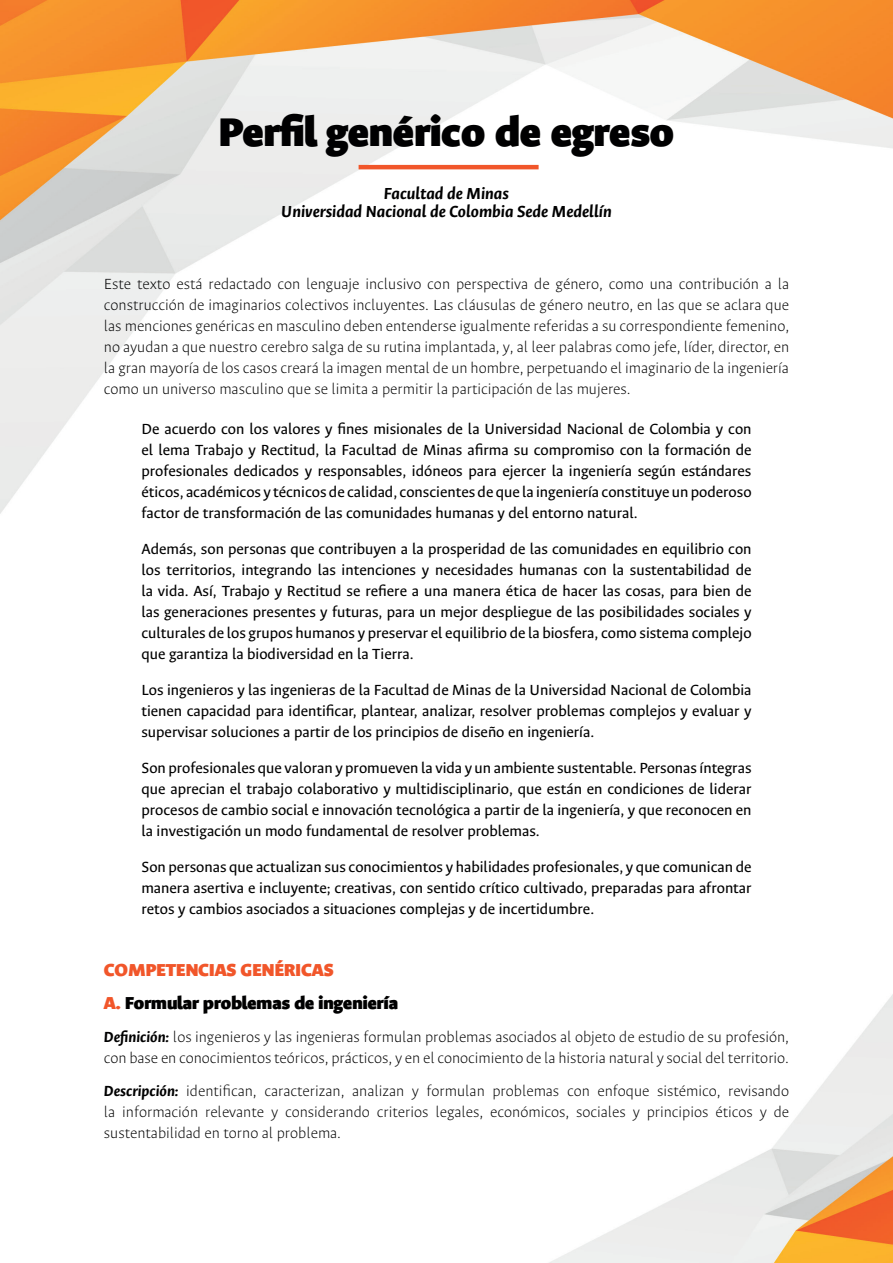
<style>
.page{position:relative;width:893px;height:1263px;background:#fff}
.page>*{position:absolute;margin:0;border:0;box-sizing:border-box;transform-origin:0 0}
.t1{font:900 45px "Ancizar Sans";color:#000001}
.t2{font:900 19.5px/33px "Ancizar Sans";color:#000001}
.t3{font:italic 700 18px/18px "Ancizar Sans";color:#000001;text-align:center}
.t4{font:16.5px/21px "Ancizar Sans";color:#000001;text-align:justify}
.t5{font:100 16.5px/21px "Ancizar Sans";color:#000001;text-align:justify}
.s1{color:#f1562a}
.s2{font-weight:700;font-style:italic}
</style>
<div class="page">
<img style="left:0;top:0;width:893px;height:1262px">
<hr style="left:359px;top:165px;width:180px;height:4px;background:#f1562a">
<h1 class="t1" style="left:219px;top:107px;width:457px">Perfil genérico de egreso</h1>
<p class="t3" style="left:281px;top:184px;width:332px">Facultad de Minas<br>Universidad Nacional de Colombia Sede Medellín</p>
<p class="t5" style="left:104px;top:273px;width:687px">Este texto está redactado con lenguaje inclusivo con perspectiva de género, como una contribución a la construcción de imaginarios colectivos incluyentes. Las cláusulas de género neutro, en las que se aclara que las menciones genéricas en masculino deben entenderse igualmente referidas a su correspondiente femenino, no ayudan a que nuestro cerebro salga de su rutina implantada, y, al leer palabras como jefe, líder, director, en la gran mayoría de los casos creará la imagen mental de un hombre, perpetuando el imaginario de la ingeniería como un universo masculino que se limita a permitir la participación de las mujeres.</p>
<p class="t4" style="left:141px;top:419px;width:612px">De acuerdo con los valores y fines misionales de la Universidad Nacional de Colombia y con el lema Trabajo y Rectitud, la Facultad de Minas afirma su compromiso con la formación de profesionales dedicados y responsables, idóneos para ejercer la ingeniería según estándares éticos, académicos y técnicos de calidad, conscientes de que la ingeniería constituye un poderoso factor de transformación de las comunidades humanas y del entorno natural.</p>
<p class="t4" style="left:141px;top:539px;width:612px">Además, son personas que contribuyen a la prosperidad de las comunidades en equilibrio con los territorios, integrando las intenciones y necesidades humanas con la sustentabilidad de la vida. Así, Trabajo y Rectitud se refiere a una manera ética de hacer las cosas, para bien de las generaciones presentes y futuras, para un mejor despliegue de las posibilidades sociales y culturales de los grupos humanos y preservar el equilibrio de la biosfera, como sistema complejo que garantiza la biodiversidad en la Tierra.</p>
<p class="t4" style="left:141px;top:680px;width:612px">Los ingenieros y las ingenieras de la Facultad de Minas de la Universidad Nacional de Colombia tienen capacidad para identificar, plantear, analizar, resolver problemas complejos y evaluar y supervisar soluciones a partir de los principios de diseño en ingeniería.</p>
<p class="t4" style="left:141px;top:758px;width:612px">Son profesionales que valoran y promueven la vida y un ambiente sustentable. Personas íntegras que aprecian el trabajo colaborativo y multidisciplinario, que están en condiciones de liderar procesos de cambio social e innovación tecnológica a partir de la ingeniería, y que reconocen en la investigación un modo fundamental de resolver problemas.</p>
<p class="t4" style="left:141px;top:857px;width:612px">Son personas que actualizan sus conocimientos y habilidades profesionales, y que comunican de manera asertiva e incluyente; creativas, con sentido crítico cultivado, preparadas para afrontar retos y cambios asociados a situaciones complejas y de incertidumbre.</p>
<p class="t2" style="left:104px;top:953px;width:296px"><span class="s1">COMPETENCIAS GENÉRICAS<br>A.</span> Formular problemas de ingeniería</p>
<p class="t5" style="left:104px;top:1026px;width:687px"><span class="s2">Definición:</span> los ingenieros y las ingenieras formulan problemas asociados al objeto de estudio de su profesión, con base en conocimientos teóricos, prácticos, y en el conocimiento de la historia natural y social del territorio.</p>
<p class="t5" style="left:104px;top:1080px;width:687px"><span class="s2">Descripción:</span> identifican, caracterizan, analizan y formulan problemas con enfoque sistémico, revisando la información relevante y considerando criterios legales, económicos, sociales y principios éticos y de sustentabilidad en torno al problema.</p>
</div>
